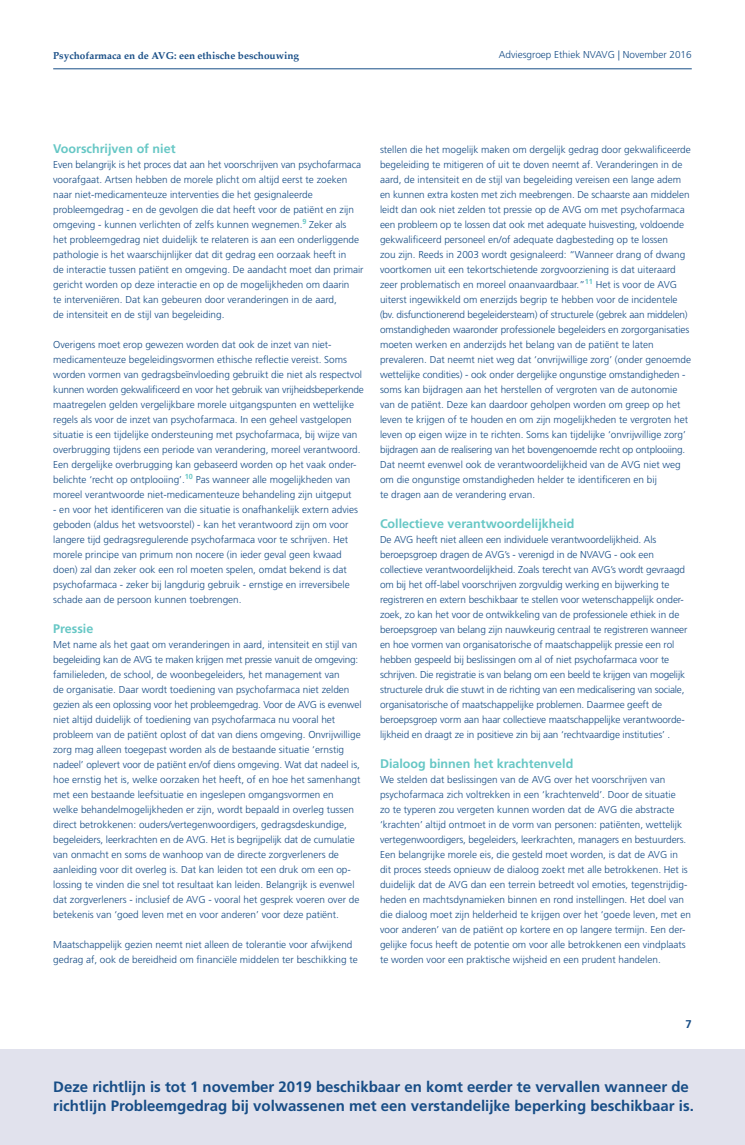
<style>
.page{position:relative;width:745px;height:1145px;background:#fff}
.page>*{position:absolute;margin:0;border:0;box-sizing:border-box;transform-origin:0 0}
.kop{font:700 15px/18.8px "Frutiger";color:#174d86}
.onderkop{font:700 12.5px "Frutiger";color:#66c7c5}
.t1{font:700 11.25px "Frutiger";color:#174d86}
.body{font:300 10px/15px "Frutiger";color:#174d86}
.t2{font:700 10px "Palatino";color:#174d86}
</style>
<div class="page">
<hr style="left:53px;top:68px;width:638px;height:1px;background:#174d86">
<div style="left:0;top:1049px;width:744px;height:95px;background:#e1e2ed"></div>
<p class="t2" style="left:53px;top:47px;width:247px">Psychofarmaca en de AVG: een ethische beschouwing</p>
<p class="body" style="left:498px;top:47px;width:194px">Adviesgroep Ethiek NVAVG | November 2016</p>
<p class="onderkop" style="left:53px;top:141px;width:124px">Voorschrijven of niet</p>
<p class="body" style="left:53px;top:157px;width:312px">Even belangrijk is het proces dat aan het voorschrijven van psychofarmaca voorafgaat. Artsen hebben de morele plicht om altijd eerst te zoeken naar niet-medicamenteuze interventies die het gesignaleerde probleemgedrag - en de gevolgen die dat heeft voor de patiënt en zijn omgeving - kunnen verlichten of zelfs kunnen wegnemen.<sup>9</sup> Zeker als<br>het probleemgedrag niet duidelijk te relateren is aan een onderliggende pathologie is het waarschijnlijker dat dit gedrag een oorzaak heeft in<br>de interactie tussen patiënt en omgeving. De aandacht moet dan primair gericht worden op deze interactie en op de mogelijkheden om daarin<br>te interveniëren. Dat kan gebeuren door veranderingen in de aard,<br>de intensiteit en de stijl van begeleiding.</p>
<p class="body" style="left:53px;top:337px;width:312px">Overigens moet erop gewezen worden dat ook de inzet van niet&shy;medicamenteuze begeleidingsvormen ethische reflectie vereist. Soms worden vormen van gedragsbeïnvloeding gebruikt die niet als respectvol kunnen worden gekwalificeerd en voor het gebruik van vrijheidsbeperkende maatregelen gelden vergelijkbare morele uitgangspunten en wettelijke regels als voor de inzet van psychofarmaca. In een geheel vastgelopen situatie is een tijdelijke ondersteuning met psychofarmaca, bij wijze van overbrugging tijdens een periode van verandering, moreel verantwoord.<br>Een dergelijke overbrugging kan gebaseerd worden op het vaak onder&shy;belichte ‘recht op ontplooiing’.<sup>10</sup> Pas wanneer alle mogelijkheden van moreel verantwoorde niet-medicamenteuze behandeling zijn uitgeput</p>
<p class="body" style="left:53px;top:502px;width:306px">- en voor het identificeren van die situatie is onafhankelijk extern advies geboden (aldus het wetsvoorstel) - kan het verantwoord zijn om voor langere tijd gedragsregulerende psychofarmaca voor te schrijven. Het morele principe van primum non nocere (in ieder geval geen kwaad doen) zal dan zeker ook een rol moeten spelen, omdat bekend is dat psychofarmaca - zeker bij langdurig gebruik - ernstige en irreversibele schade aan de persoon kunnen toebrengen.</p>
<p class="onderkop" style="left:53px;top:621px;width:42px">Pressie</p>
<p class="body" style="left:53px;top:637px;width:309px">Met name als het gaat om veranderingen in aard, intensiteit en stijl van begeleiding kan de AVG te maken krijgen met pressie vanuit de omgeving: familieleden, de school, de woonbegeleiders, het management van<br>de organisatie. Daar wordt toediening van psychofarmaca niet zelden gezien als een oplossing voor het probleemgedrag. Voor de AVG is evenwel niet altijd duidelijk of toediening van psychofarmaca nu vooral het probleem van de patiënt oplost of dat van diens omgeving. Onvrijwillige zorg mag alleen toegepast worden als de bestaande situatie ‘ernstig nadeel’ oplevert voor de patiënt en/of diens omgeving. Wat dat nadeel is, hoe ernstig het is, welke oorzaken het heeft, of en hoe het samenhangt met een bestaande leefsituatie en ingeslepen omgangsvormen en<br>welke behandelmogelijkheden er zijn, wordt bepaald in overleg tussen direct betrokkenen: ouders/vertegenwoordigers, gedragsdeskundige, begeleiders, leerkrachten en de AVG. Het is begrijpelijk dat de cumulatie van onmacht en soms de wanhoop van de directe zorgverleners de aanleiding voor dit overleg is. Dat kan leiden tot een druk om een op&shy;lossing te vinden die snel tot resultaat kan leiden. Belangrijk is evenwel dat zorgverleners - inclusief de AVG - vooral het gesprek voeren over de betekenis van ‘goed leven met en voor anderen’ voor deze patiënt.</p>
<p class="body" style="left:53px;top:937px;width:306px">Maatschappelijk gezien neemt niet alleen de tolerantie voor afwijkend gedrag af, ook de bereidheid om financiële middelen ter beschikking te</p>
<p class="body" style="left:380px;top:142px;width:312px">stellen die het mogelijk maken om dergelijk gedrag door gekwalificeerde begeleiding te mitigeren of uit te doven neemt af. Veranderingen in de aard, de intensiteit en de stijl van begeleiding vereisen een lange adem en kunnen extra kosten met zich meebrengen. De schaarste aan middelen leidt dan ook niet zelden tot pressie op de AVG om met psychofarmaca een probleem op te lossen dat ook met adequate huisvesting, voldoende gekwalificeerd personeel en/of adequate dagbesteding op te lossen<br>zou zijn. Reeds in 2003 wordt gesignaleerd: “Wanneer drang of dwang voortkomen uit een tekortschietende zorgvoorziening is dat uiteraard zeer problematisch en moreel onaanvaardbaar.”<sup>11</sup> Het is voor de AVG uiterst ingewikkeld om enerzijds begrip te hebben voor de incidentele (bv. disfunctionerend begeleidersteam) of structurele (gebrek aan middelen) omstandigheden waaronder professionele begeleiders en zorgorganisaties moeten werken en anderzijds het belang van de patiënt te laten prevaleren. Dat neemt niet weg dat ‘onvrijwillige zorg’ (onder genoemde wettelijke condities) - ook onder dergelijke ongunstige omstandigheden - soms kan bijdragen aan het herstellen of vergroten van de autonomie van de patiënt. Deze kan daardoor geholpen worden om greep op het leven te krijgen of te houden en om zijn mogelijkheden te vergroten het leven op eigen wijze in te richten. Soms kan tijdelijke ‘onvrijwillige zorg’ bijdragen aan de realisering van het bovengenoemde recht op ontplooiing.<br>Dat neemt evenwel ook de verantwoordelijkheid van de AVG niet weg om die ongunstige omstandigheden helder te identificeren en bij<br>te dragen aan de verandering ervan.</p>
<p class="onderkop" style="left:380px;top:516px;width:196px">Collectieve verantwoordelijkheid</p>
<p class="body" style="left:380px;top:532px;width:309px">De AVG heeft niet alleen een individuele verantwoordelijkheid. Als beroepsgroep dragen de AVG’s - verenigd in de NVAVG - ook een collectieve verantwoordelijkheid. Zoals terecht van AVG’s wordt gevraagd om bij het off-label voorschrijven zorgvuldig werking en bijwerking te registreren en extern beschikbaar te stellen voor wetenschappelijk onder&shy;zoek, zo kan het voor de ontwikkeling van de professionele ethiek in de beroepsgroep van belang zijn nauwkeurig centraal te registreren wanneer en hoe vormen van organisatorische of maatschappelijk pressie een rol hebben gespeeld bij beslissingen om al of niet psychofarmaca voor te schrijven. Die registratie is van belang om een beeld te krijgen van mogelijk structurele druk die stuwt in de richting van een medicalisering van sociale, organisatorische of maatschappelijke problemen. Daarmee geeft de beroepsgroep vorm aan haar collectieve maatschappelijke verantwoorde&shy;lijkheid en draagt ze in positieve zin bij aan ‘rechtvaardige instituties’ .</p>
<p class="onderkop" style="left:380px;top:756px;width:195px">Dialoog binnen het krachtenveld</p>
<p class="body" style="left:380px;top:772px;width:312px">We stelden dat beslissingen van de AVG over het voorschrijven van psychofarmaca zich voltrekken in een ‘krachtenveld’. Door de situatie<br>zo te typeren zou vergeten kunnen worden dat de AVG die abstracte ‘krachten’ altijd ontmoet in de vorm van personen: patiënten, wettelijk vertegenwoordigers, begeleiders, leerkrachten, managers en bestuurders.<br>Een belangrijke morele eis, die gesteld moet worden, is dat de AVG in dit proces steeds opnieuw de dialoog zoekt met alle betrokkenen. Het is duidelijk dat de AVG dan een terrein betreedt vol emoties, tegenstrijdig&shy;heden en machtsdynamieken binnen en rond instellingen. Het doel van die dialoog moet zijn helderheid te krijgen over het ‘goede leven, met en voor anderen’ van de patiënt op kortere en op langere termijn. Een der&shy;gelijke focus heeft de potentie om voor alle betrokkenen een vindplaats te worden voor een praktische wijsheid en een prudent handelen.</p>
<p class="t1" style="left:685px;top:1017px;width:8px">7</p>
<p class="kop" style="left:53px;top:1077px;width:641px">Deze richtlijn is tot 1 november 2019 beschikbaar en komt eerder te vervallen wanneer de richtlijn Probleemgedrag bij volwassenen met een verstandelijke beperking beschikbaar is.</p>
</div>
